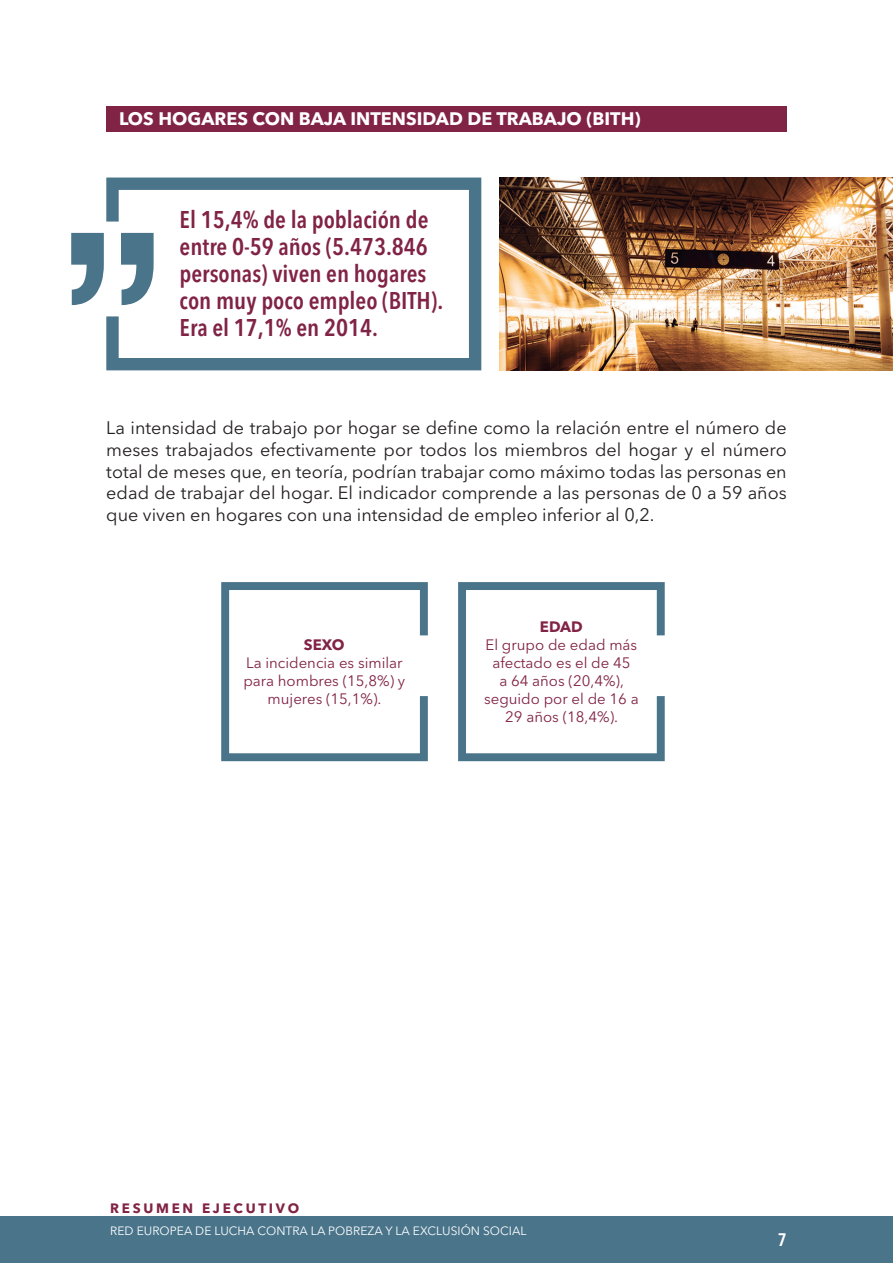
<style>
.page{position:relative;width:893px;height:1263px;background:#fff}
.page>*{position:absolute;margin:0;border:0;box-sizing:border-box;transform-origin:0 0}
.t1{font:600 condensed 24px/27px "Avenir Next LT Pro";color:#812345}
.t2{font:18px/21.6px "Avenir Next LT Pro";color:#231f20;text-align:justify}
.t3{font:700 18px "Avenir Next LT Pro";color:#fff}
.t4{font:600 condensed 18px "Avenir Next LT Pro";color:#fff}
.t5{font:15px/18px "Avenir Next LT Pro";color:#812345;text-align:center}
.t6{font:700 15px "Avenir Next LT Pro";color:#812345}
.t7{font:700 13.5px "Avenir Next LT Pro";letter-spacing:.2em;color:#812345}
.t8{font:12px "Avenir Next LT Pro";letter-spacing:.005em;color:#fff}
</style>
<div class="page">
<div style="left:0;top:1217px;width:893px;height:46px;background:#49748a"></div>
<div style="left:106px;top:106px;width:681px;height:26px;background:#812345"></div>
<svg style="left:71px;top:233px;width:33px;height:72px"></svg>
<svg style="left:106px;top:178px;width:375px;height:192px"></svg>
<img style="left:500px;top:178px;width:393px;height:192px">
<svg style="left:221px;top:582px;width:207px;height:179px"></svg>
<svg style="left:458px;top:582px;width:207px;height:179px"></svg>
<p class="t3" style="left:119px;top:108px;width:523px">LOS HOGARES CON BAJA INTENSIDAD DE TRABAJO (BITH)</p>
<h1 class="t1" style="left:180px;top:206px;width:265px">El 15,4% de la población de entre 0-59 años (5.473.846 personas) viven en hogares con muy poco empleo (BITH).<br>Era el 17,1% en 2014.</h1>
<p class="t2" style="left:106px;top:417px;width:682px">La intensidad de trabajo por hogar se define como la relación entre el número de meses trabajados efectivamente por todos los miembros del hogar y el número total de meses que, en teoría, podrían trabajar como máximo todas las personas en edad de trabajar del hogar. El indicador comprende a las personas de 0 a 59 años que viven en hogares con una intensidad de empleo inferior al 0,2.</p>
<p class="t6" style="left:304px;top:636px;width:42px">SEXO</p>
<p class="t5" style="left:243px;top:654px;width:163px">La incidencia es similar para hombres (15,8%) y mujeres (15,1%).</p>
<p class="t6" style="left:540px;top:618px;width:44px">EDAD</p>
<p class="t5" style="left:484px;top:636px;width:156px">El grupo de edad más afectado es el de 45<br>a 64 años (20,4%), seguido por el de 16 a<br>29 años (18,4%).</p>
<p class="t7" style="left:110px;top:1200px;width:190px">RESUMEN EJECUTIVO</p>
<p class="t8" style="left:110px;top:1224px;width:418px">RED EUROPEA DE LUCHA CONTRA LA POBREZA Y LA EXCLUSIÓN SOCIAL</p>
<p class="t4" style="left:778px;top:1229px;width:10px">7</p>
</div>
